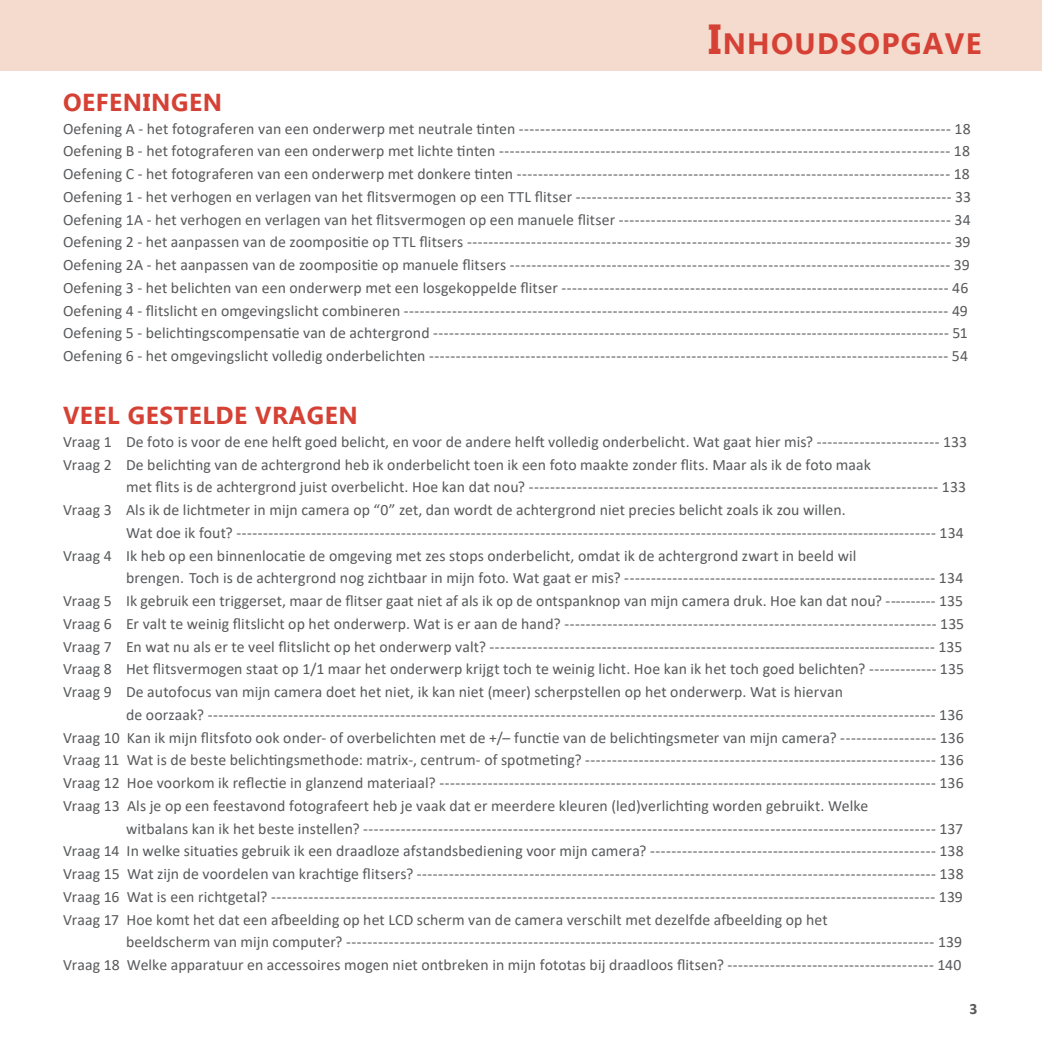
<style>
.page{position:relative;width:1042px;height:1042px;background:#fff}
.page>*{position:absolute;margin:0;border:0;box-sizing:border-box;transform-origin:0 0}
.t1{font:700 29.4px "Ebrima";letter-spacing:.045em;color:#d54134}
.t2{font:700 24.5px "Ebrima";letter-spacing:.025em;color:#d54134}
.t3{font:15.75px/22.8px "Calibri";letter-spacing:.005em;color:#58595b}
.t4{font:700 15.75px "Calibri";color:#58595b}
.s1{font-size:42px}
</style>
<div class="page">
<div style="left:0;top:0;width:1042px;height:71px;background:#f5dace"></div>
<h1 class="t1" style="left:708px;top:22px;width:275px"><span class="s1">I</span>NHOUDSOPGAVE</h1>
<h2 class="t2" style="left:63px;top:84px;width:106px">OEFENINGEN</h2>
<p class="t3" style="left:63px;top:116px;width:910px">Oefening A - het fotograferen van een onderwerp met neutrale tinten --------------------------------------------------------------------------------- 18<br>Oefening B - het fotograferen van een onderwerp met lichte tinten ------------------------------------------------------------------------------------ 18<br>Oefening C - het fotograferen van een onderwerp met donkere tinten --------------------------------------------------------------------------------- 18<br>Oefening 1 - het verhogen en verlagen van het flitsvermogen op een TTL flitser ---------------------------------------------------------------------- 33<br>Oefening 1A - het verhogen en verlagen van het flitsvermogen op een manuele flitser -------------------------------------------------------------- 34<br>Oefening 2 - het aanpassen van de zoompositie op TTL flitsers ------------------------------------------------------------------------------------------- 39<br>Oefening 2A - het aanpassen van de zoompositie op manuele flitsers ---------------------------------------------------------------------------------- 39<br>Oefening 3 - het belichten van een onderwerp met een losgekoppelde flitser ------------------------------------------------------------------------- 46<br>Oefening 4 - flitslicht en omgevingslicht combineren ------------------------------------------------------------------------------------------------------ 49<br>Oefening 5 - belichtingscompensatie van de achtergrond ------------------------------------------------------------------------------------------------- 51<br>Oefening 6 - het omgevingslicht volledig onderbelichten ------------------------------------------------------------------------------------------------- 54</p>
<h2 class="t2" style="left:63px;top:397px;width:81px">VEE L GES</h2>
<h2 class="t2" style="left:174px;top:397px;width:133px">TELDE VRAGEN</h2>
<p class="t3" style="left:63px;top:430px;width:905px">Vraag 1 De foto is voor de ene helft goed belicht, en voor de andere helft volledig onderbelicht. Wat gaat hier mis? ----------------------- 133</p>
<p class="t3" style="left:63px;top:452px;width:809px">Vraag 2 De belichting van de achtergrond heb ik onderbelicht toen ik een foto maakte zonder flits. Maar als ik de foto maak</p>
<p class="t3" style="left:126px;top:475px;width:841px">met flits is de achtergrond juist overbelicht. Hoe kan dat nou? ----------------------------------------------------------------------------- 133</p>
<p class="t3" style="left:63px;top:498px;width:784px">Vraag 3 Als ik de lichtmeter in mijn camera op “0” zet, dan wordt de achtergrond niet precies belicht zoals ik zou willen.</p>
<p class="t3" style="left:126px;top:521px;width:839px">Wat doe ik fout? ------------------------------------------------------------------------------------------------------------------------------------ 134</p>
<p class="t3" style="left:63px;top:543px;width:795px">Vraag 4 Ik heb op een binnenlocatie de omgeving met zes stops onderbelicht, omdat ik de achtergrond zwart in beeld wil</p>
<p class="t3" style="left:126px;top:566px;width:839px">brengen. Toch is de achtergrond nog zichtbaar in mijn foto. Wat gaat er mis? ----------------------------------------------------------- 134</p>
<p class="t3" style="left:63px;top:589px;width:901px">Vraag 5 Ik gebruik een triggerset, maar de flitser gaat niet af als ik op de ontspanknop van mijn camera druk. Hoe kan dat nou? ---------- 135</p>
<p class="t3" style="left:63px;top:612px;width:903px">Vraag 6 Er valt te weinig flitslicht op het onderwerp. Wat is er aan de hand? --------------------------------------------------------------------- 135</p>
<p class="t3" style="left:63px;top:634px;width:901px">Vraag 7 En wat nu als er te veel flitslicht op het onderwerp valt? -------------------------------------------------------------------------------------- 135</p>
<p class="t3" style="left:63px;top:657px;width:902px">Vraag 8 Het flitsvermogen staat op 1/1 maar het onderwerp krijgt toch te weinig licht. Hoe kan ik het toch goed belichten? ------------- 135</p>
<p class="t3" style="left:63px;top:680px;width:781px">Vraag 9 De autofocus van mijn camera doet het niet, ik kan niet (meer) scherpstellen op het onderwerp. Wat is hiervan</p>
<p class="t3" style="left:126px;top:703px;width:839px">de oorzaak? ---------------------------------------------------------------------------------------------------------------------------------------- 136</p>
<p class="t3" style="left:63px;top:725px;width:902px">Vraag 10 Kan ik mijn flitsfoto ook onder- of overbelichten met de +/– functie van de belichtingsmeter van mijn camera? ------------------ 136</p>
<p class="t3" style="left:63px;top:748px;width:902px">Vraag 11 Wat is de beste belichtingsmethode: matrix-, centrum- of spotmeting? ------------------------------------------------------------------ 136</p>
<p class="t3" style="left:63px;top:771px;width:902px">Vraag 12 Hoe voorkom ik reflectie in glanzend materiaal? --------------------------------------------------------------------------------------------- 136</p>
<p class="t3" style="left:63px;top:794px;width:807px">Vraag 13 Als je op een feestavond fotografeert heb je vaak dat er meerdere kleuren (led)verlichting worden gebruikt. Welke</p>
<p class="t3" style="left:126px;top:816px;width:839px">witbalans kan ik het beste instellen? ----------------------------------------------------------------------------------------------------------- 137</p>
<p class="t3" style="left:63px;top:839px;width:902px">Vraag 14 In welke situaties gebruik ik een draadloze afstandsbediening voor mijn camera? ------------------------------------------------------ 138</p>
<p class="t3" style="left:63px;top:862px;width:902px">Vraag 15 Wat zijn de voordelen van krachtige flitsers? ------------------------------------------------------------------------------------------------- 138</p>
<p class="t3" style="left:63px;top:885px;width:901px">Vraag 16 Wat is een richtgetal? ----------------------------------------------------------------------------------------------------------------------------- 139</p>
<p class="t3" style="left:63px;top:907px;width:766px">Vraag 17 Hoe komt het dat een afbeelding op het LCD scherm van de camera verschilt met dezelfde afbeelding op het</p>
<p class="t3" style="left:126px;top:930px;width:837px">beeldscherm van mijn computer? --------------------------------------------------------------------------------------------------------------- 139</p>
<p class="t3" style="left:63px;top:953px;width:900px">Vraag 18 Welke apparatuur en accessoires mogen niet ontbreken in mijn fototas bij draadloos flitsen? --------------------------------------- 140</p>
<p class="t4" style="left:969px;top:997px;width:9px">3</p>
</div>
